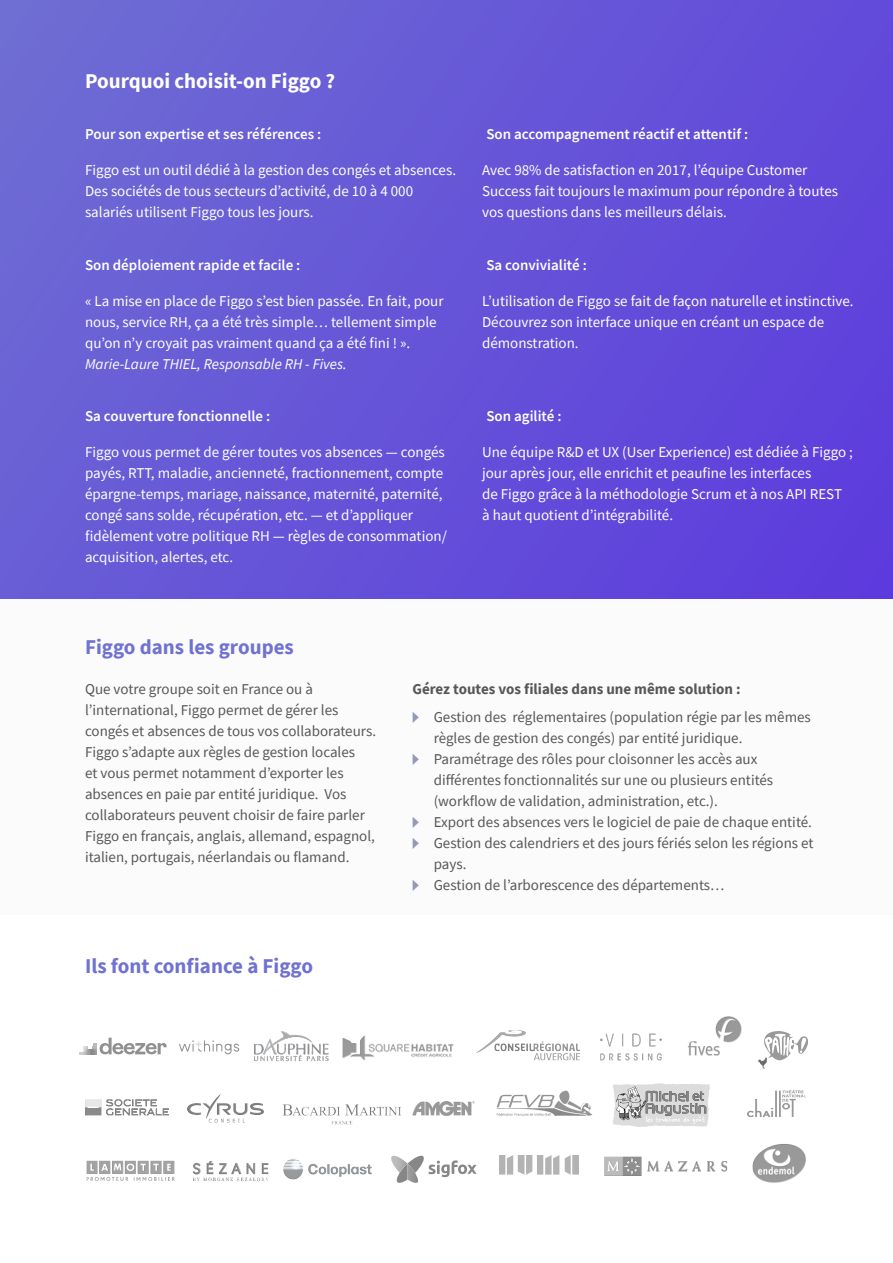
<style>
.page{position:relative;width:893px;height:1263px;background:#fff}
.page>*{position:absolute;margin:0;border:0;box-sizing:border-box;transform-origin:0 0}
.t1{font:700 21px "Source Sans Pro";color:#7072d2}
.t2{font:700 21px "Source Sans Pro";color:#fff}
.t3{font:15px/21px "Source Sans Pro";color:#fff}
.t4{font:15px/21px "Source Sans Pro";color:#575756}
.t5{font:600 15px "Source Sans Pro";color:#fff}
.t6{font:italic 15px "Source Sans Pro";color:#fff}
.s1{font-weight:700}
.s2{font-weight:700;font-size:14.25px;color:#9499b8}
</style>
<div class="page">
<div style="left:0;top:0;width:893px;height:601px;background:linear-gradient(to right,#6c67d4,#5f42db)"></div>
<div style="left:0;top:600px;width:893px;height:315px;background:#fbfbfb"></div>
<img style="left:476px;top:1030px;width:104px;height:31px">
<img style="left:254px;top:1031px;width:75px;height:31px">
<img style="left:752px;top:1144px;width:54px;height:39px">
<img style="left:85px;top:1099px;width:84px;height:17px">
<img style="left:187px;top:1094px;width:77px;height:29px">
<img style="left:342px;top:1035px;width:112px;height:26px">
<img style="left:86px;top:1160px;width:89px;height:21px">
<img style="left:412px;top:1101px;width:62px;height:15px">
<img style="left:283px;top:1158px;width:89px;height:22px">
<img style="left:688px;top:1016px;width:54px;height:40px">
<img style="left:283px;top:1104px;width:118px;height:21px">
<img style="left:747px;top:1089px;width:59px;height:28px">
<img style="left:604px;top:1156px;width:124px;height:20px">
<img style="left:600px;top:1033px;width:62px;height:28px">
<img style="left:192px;top:1161px;width:77px;height:21px">
<img style="left:499px;top:1155px;width:80px;height:20px">
<img style="left:496px;top:1091px;width:97px;height:26px">
<svg style="left:758px;top:1031px;width:50px;height:37px"></svg>
<svg style="left:613px;top:1083px;width:97px;height:44px;background:#c7c7c7"></svg>
<svg style="left:391px;top:1155px;width:86px;height:28px"></svg>
<svg style="left:79px;top:1037px;width:88px;height:17px"></svg>
<svg style="left:179px;top:1040px;width:60px;height:14px"></svg>
<h1 class="t2" style="left:85px;top:67px;width:252px">Pourquoi choisit-on Figgo ?</h1>
<p class="t5" style="left:85px;top:124px;width:238px">Pour son expertise et ses références :</p>
<p class="t5" style="left:486px;top:124px;width:263px">Son accompagnement réactif et attentif :</p>
<p class="t3" style="left:85px;top:160px;width:373px">Figgo est un outil dédié à la gestion des congés et absences.<br>Des sociétés de tous secteurs d’activité, de 10 à 4 000 salariés utilisent Figgo tous les jours.</p>
<p class="t3" style="left:482px;top:160px;width:357px">Avec 98% de satisfaction en 2017, l’équipe Customer<br>Success fait toujours le maximum pour répondre à toutes vos questions dans les meilleurs délais.</p>
<p class="t5" style="left:85px;top:255px;width:217px">Son déploiement rapide et facile :</p>
<p class="t5" style="left:486px;top:255px;width:102px">Sa convivialité :</p>
<p class="t3" style="left:85px;top:290px;width:360px">« La mise en place de Figgo s’est bien passée. En fait, pour nous, service RH, ça a été très simple… tellement simple qu’on n’y croyait pas vraiment quand ça a été fini ! ».</p>
<p class="t6" style="left:85px;top:354px;width:263px">Marie-Laure THIEL, Responsable RH - Fives.</p>
<p class="t3" style="left:482px;top:290px;width:373px">L’utilisation de Figgo se fait de façon naturelle et instinctive.<br>Découvrez son interface unique en créant un espace de démonstration.</p>
<p class="t5" style="left:85px;top:406px;width:187px">Sa couverture fonctionnelle :</p>
<p class="t5" style="left:486px;top:406px;width:77px">Son agilité :</p>
<p class="t3" style="left:85px;top:441px;width:363px">Figgo vous permet de gérer toutes vos absences — congés payés, RTT, maladie, ancienneté, fractionnement, compte épargne-temps, mariage, naissance, maternité, paternité, congé sans solde, récupération, etc. — et d’appliquer fidèlement votre politique RH — règles de consommation/ acquisition, alertes, etc.</p>
<p class="t3" style="left:482px;top:441px;width:372px">Une équipe R&amp;D et UX (User Experience) est dédiée à Figgo ; jour après jour, elle enrichit et peaufine les interfaces<br>de Figgo grâce à la méthodologie Scrum et à nos API REST à haut quotient d’intégrabilité.</p>
<h1 class="t1" style="left:85px;top:632px;width:210px">Figgo dans les groupes</h1>
<p class="t4" style="left:85px;top:678px;width:292px">Que votre groupe soit en France ou à l’international, Figgo permet de gérer les congés et absences de tous vos collaborateurs.<br>Figgo s’adapte aux règles de gestion locales<br>et vous permet notamment d’exporter les absences en paie par entité juridique. Vos collaborateurs peuvent choisir de faire parler Figgo en français, anglais, allemand, espagnol, italien, portugais, néerlandais ou flamand.</p>
<p class="t4" style="left:412px;top:674px;width:400px;line-height:28.5px"><span class="s1">Gérez toutes vos filiales dans une même solution :<br></span><span class="s2">▶</span> Gestion des réglementaires (population régie par les mêmes</p>
<p class="t4" style="left:434px;top:728px;width:310px">règles de gestion des congés) par entité juridique.</p>
<p class="t4" style="left:412px;top:749px;width:346px"><span class="s2">▶</span> Paramétrage des rôles pour cloisonner les accès aux</p>
<p class="t4" style="left:434px;top:770px;width:341px">différentes fonctionnalités sur une ou plusieurs entités</p>
<p class="t4" style="left:434px;top:791px;width:286px">(workflow de validation, administration, etc.).</p>
<p class="t4" style="left:412px;top:812px;width:401px"><span class="s2">▶</span> Export des absences vers le logiciel de paie de chaque entité.</p>
<p class="t4" style="left:412px;top:833px;width:403px"><span class="s2">▶</span> Gestion des calendriers et des jours fériés selon les régions et</p>
<p class="t4" style="left:434px;top:854px;width:34px">pays.</p>
<p class="t4" style="left:412px;top:875px;width:313px"><span class="s2">▶</span> Gestion de l’arborescence des départements…</p>
<h1 class="t1" style="left:85px;top:951px;width:230px">Ils font confiance à Figgo</h1>
</div>
